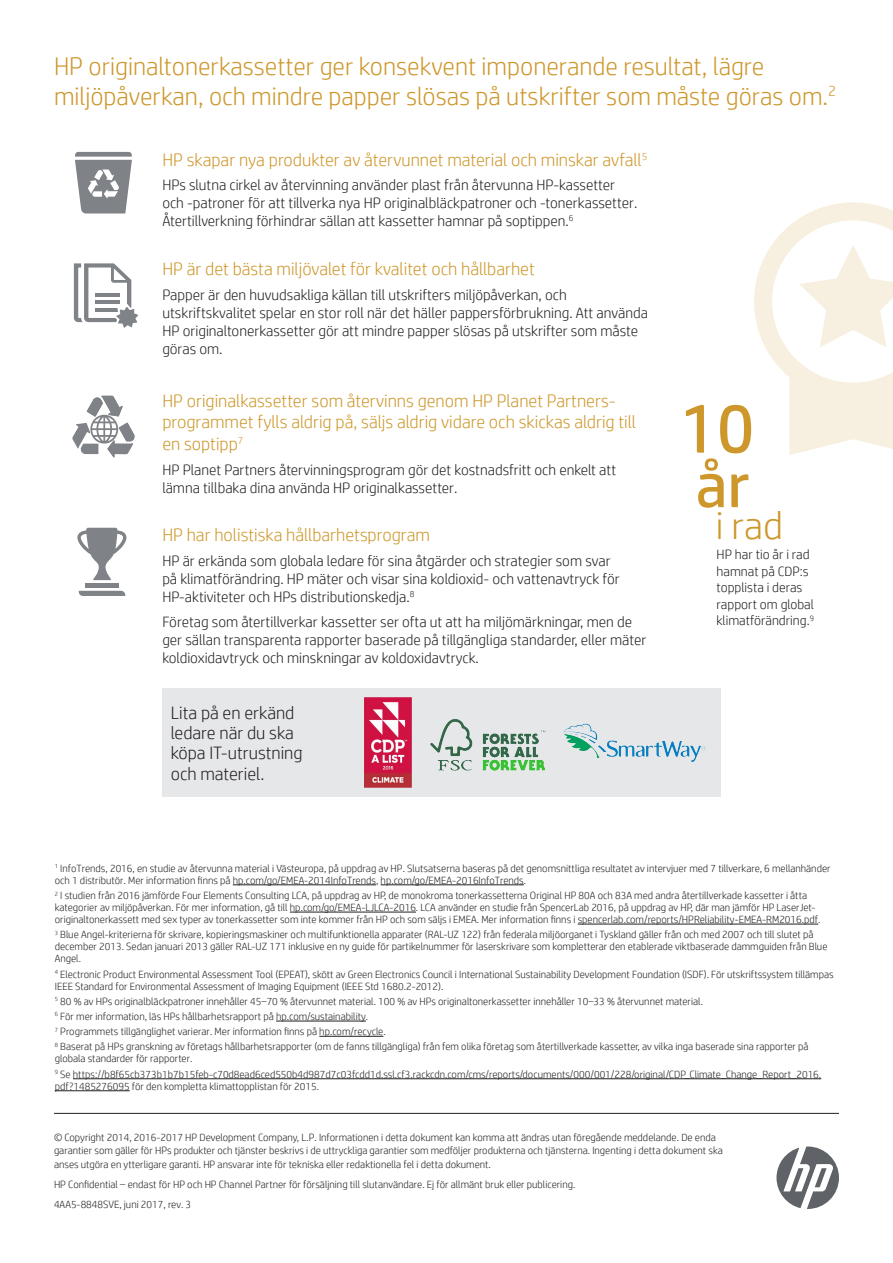
<style>
.page{position:relative;width:893px;height:1263px;background:#fff}
.page>*{position:absolute;margin:0;border:0;box-sizing:border-box;transform-origin:0 0}
.t1{font:69px "HP Simplified";color:#cd972b}
.t2{font:64.2px "HP Simplified";color:#cd972b}
.t3{font:300 39px "HP Simplified";color:#cd972b}
.t4{font:300 25.5px/30px "HP Simplified";color:#cd972b}
.t5{font:300 18px/21.6px "HP Simplified";color:#cd972b}
.t6{font:300 18px/20.2px "HP Simplified";color:#231f20}
.t7{font:300 15px/18px "HP Simplified";color:#231f20}
.t8{font:300 13.5px/16.5px "HP Simplified";color:#231f20}
.t9{font:300 10.5px/12px "HP Simplified";color:#231f20}
</style>
<div class="page">
<div style="left:162px;top:688px;width:558px;height:109px;background:#e6e7e9"></div>
<hr style="left:233px;top:884px;width:143px;height:1px;background:#231f20">
<hr style="left:381px;top:884px;width:143px;height:1px;background:#231f20">
<hr style="left:290px;top:911px;width:126px;height:1px;background:#231f20">
<hr style="left:578px;top:923px;width:240px;height:1px;background:#231f20">
<hr style="left:276px;top:1020px;width:90px;height:1px;background:#231f20">
<hr style="left:319px;top:1036px;width:64px;height:1px;background:#231f20">
<hr style="left:73px;top:1078px;width:748px;height:1px;background:#231f20">
<hr style="left:55px;top:1090px;width:75px;height:1px;background:#231f20">
<svg style="left:74px;top:263px;width:65px;height:65px"></svg>
<svg style="left:72px;top:396px;width:63px;height:61px"></svg>
<svg style="left:75px;top:152px;width:57px;height:61px"></svg>
<svg style="left:776px;top:1146px;width:63px;height:63px"></svg>
<hr style="left:54px;top:1113px;width:785px;height:1px;background:#231f20">
<img style="left:364px;top:697px;width:48px;height:91px">
<img style="left:430px;top:719px;width:116px;height:52px">
<img style="left:564px;top:723px;width:142px;height:39px">
<svg style="left:754px;top:202px;width:139px;height:253px"></svg>
<svg style="left:79px;top:591px;width:46px;height:5px"></svg>
<div style="left:85px;top:583px;width:34px;height:5px;background:#7f8286"></div>
<svg style="left:77px;top:528px;width:50px;height:52px"></svg>
<h3 class="t4" style="left:54px;top:50px;width:784px">HP originaltonerkassetter ger konsekvent imponerande resultat, lägre miljöpåverkan, och mindre papper slösas på utskrifter som måste göras om.<sup>2</sup></h3>
<h3 class="t5" style="left:162px;top:148px;width:487px">HP skapar nya produkter av återvunnet material och minskar avfall<sup>5</sup></h3>
<p class="t7" style="left:162px;top:176px;width:476px">HPs slutna cirkel av återvinning använder plast från återvunna HP-kassetter och -patroner för att tillverka nya HP originalbläckpatroner och -tonerkassetter.<br>Återtillverkning förhindrar sällan att kassetter hamnar på soptippen.<sup>6</sup></p>
<h3 class="t5" style="left:162px;top:257px;width:374px">HP är det bästa miljövalet för kvalitet och hållbarhet</h3>
<p class="t7" style="left:162px;top:285px;width:487px">Papper är den huvudsakliga källan till utskrifters miljöpåverkan, och utskriftskvalitet spelar en stor roll när det häller pappersförbrukning. Att använda HP originaltonerkassetter gör att mindre papper slösas på utskrifter som måste göras om.</p>
<h3 class="t5" style="left:162px;top:389px;width:475px">HP originalkassetter som återvinns genom HP Planet Partners&shy;programmet fylls aldrig på, säljs aldrig vidare och skickas aldrig till en soptipp<sup>7</sup></h3>
<h3 class="t7" style="left:162px;top:460px;width:455px">HP Planet Partners återvinningsprogram gör det kostnadsfritt och enkelt att lämna tillbaka dina använda HP originalkassetter.</h3>
<h3 class="t5" style="left:162px;top:524px;width:269px">HP har holistiska hållbarhetsprogram</h3>
<h3 class="t7" style="left:162px;top:551px;width:459px">HP är erkända som globala ledare för sina åtgärder och strategier som svar på klimatförändring. HP mäter och visar sina koldioxid- och vattenavtryck för<br>HP-aktiviteter och HPs distributionskedja.<sup>8</sup></h3>
<h3 class="t7" style="left:162px;top:612px;width:485px">Företag som återtillverkar kassetter ser ofta ut att ha miljömärkningar, men de ger sällan transparenta rapporter baserade på tillgängliga standarder, eller mäter koldioxidavtryck och minskningar av koldoxidavtryck.</h3>
<h3 class="t6" style="left:171px;top:702px;width:133px">Lita på en erkänd ledare när du ska köpa IT-utrustning och materiel.</h3>
<h1 class="t1" style="left:680px;top:384px;width:75px">10</h1>
<h2 class="t2" style="left:695px;top:443px;width:56px">år</h2>
<h3 class="t3" style="left:716px;top:500px;width:69px">i rad</h3>
<p class="t8" style="left:717px;top:546px;width:99px">HP har tio år i rad hamnat på CDP:s topplista i deras rapport om global klimatförändring.<sup>9</sup></p>
<p class="t9" style="left:55px;top:862px;width:777px"><sup>1</sup> InfoTrends, 2016, en studie av återvunna material i Västeuropa, på uppdrag av HP. Slutsatserna baseras på det genomsnittliga resultatet av intervjuer med 7 tillverkare, 6 mellanhänder och 1 distributör. Mer information finns på hp.com/go/EMEA-2014InfoTrends, hp.com/go/EMEA-2016InfoTrends.</p>
<p class="t9" style="left:55px;top:889px;width:767px"><sup>2</sup> I studien från 2016 jämförde Four Elements Consulting LCA, på uppdrag av HP, de monokroma tonerkassetterna Original HP 80A och 83A med andra återtillverkade kassetter i åtta kategorier av miljöpåverkan. För mer information, gå till hp.com/go/EMEA-LJLCA-2016. LCA använder en studie från SpencerLab 2016, på uppdrag av HP, där man jämför HP LaserJet&shy;originaltonerkassett med sex typer av tonerkassetter som inte kommer från HP och som säljs i EMEA. Mer information finns i spencerlab.com/reports/HPReliability-EMEA-RM2016.pdf.</p>
<p class="t9" style="left:55px;top:928px;width:774px"><sup>3</sup> Blue Angel-kriterierna för skrivare, kopieringsmaskiner och multifunktionella apparater (RAL-UZ 122) från federala miljöorganet i Tyskland gäller från och med 2007 och till slutet på december 2013. Sedan januari 2013 gäller RAL-UZ 171 inklusive en ny guide för partikelnummer för laserskrivare som kompletterar den etablerade viktbaserade dammguiden från Blue<br>Angel.</p>
<p class="t9" style="left:55px;top:967px;width:780px"><sup>4</sup> Electronic Product Environmental Assessment Tool (EPEAT), skött av Green Electronics Council i International Sustainability Development Foundation (ISDF). För utskriftssystem tillämpas<br>IEEE Standard for Environmental Assessment of Imaging Equipment (IEEE Std 1680.2-2012).</p>
<p class="t9" style="left:55px;top:993px;width:755px;line-height:15.3px"><sup>5</sup> 80 % av HPs originalbläckpatroner innehåller 45–70 % återvunnet material. 100 % av HPs originaltonerkassetter innehåller 10–33 % återvunnet material.<br><sup>6</sup> För mer information, läs HPs hållbarhetsrapport på hp.com/sustainability.<br><sup>7</sup> Programmets tillgänglighet varierar. Mer information finns på hp.com/recycle.<br><sup>8</sup> Baserat på HPs granskning av företags hållbarhetsrapporter (om de fanns tillgängliga) från fem olika företag som återtillverkade kassetter, av vilka inga baserade sina rapporter på</p>
<p class="t9" style="left:55px;top:1051px;width:768px;line-height:15.3px">globala standarder för rapporter.<br><sup>9</sup> Se https://b8f65cb373b1b7b15feb-c70d8ead6ced550b4d987d7c03fcdd1d.ssl.cf3.rackcdn.com/cms/reports/documents/000/001/228/original/CDP_Climate_Change_Report_2016.</p>
<p class="t9" style="left:55px;top:1080px;width:266px">pdf?1485276095 för den kompletta klimattopplistan för 2015.</p>
<p class="t9" style="left:54px;top:1130px;width:670px;line-height:13.5px">© Copyright 2014, 2016-2017 HP Development Company, L.P. Informationen i detta dokument kan komma att ändras utan föregående meddelande. De enda garantier som gäller för HPs produkter och tjänster beskrivs i de uttryckliga garantier som medföljer produkterna och tjänsterna. Ingenting i detta dokument ska anses utgöra en ytterligare garanti. HP ansvarar inte för tekniska eller redaktionella fel i detta dokument.</p>
<p class="t9" style="left:54px;top:1174px;width:523px;line-height:20.2px">HP Confidential – endast för HP och HP Channel Partner för försäljning till slutanvändare. Ej för allmänt bruk eller publicering.<br>4AA5-8848SVE, juni 2017, rev. 3</p>
</div>
